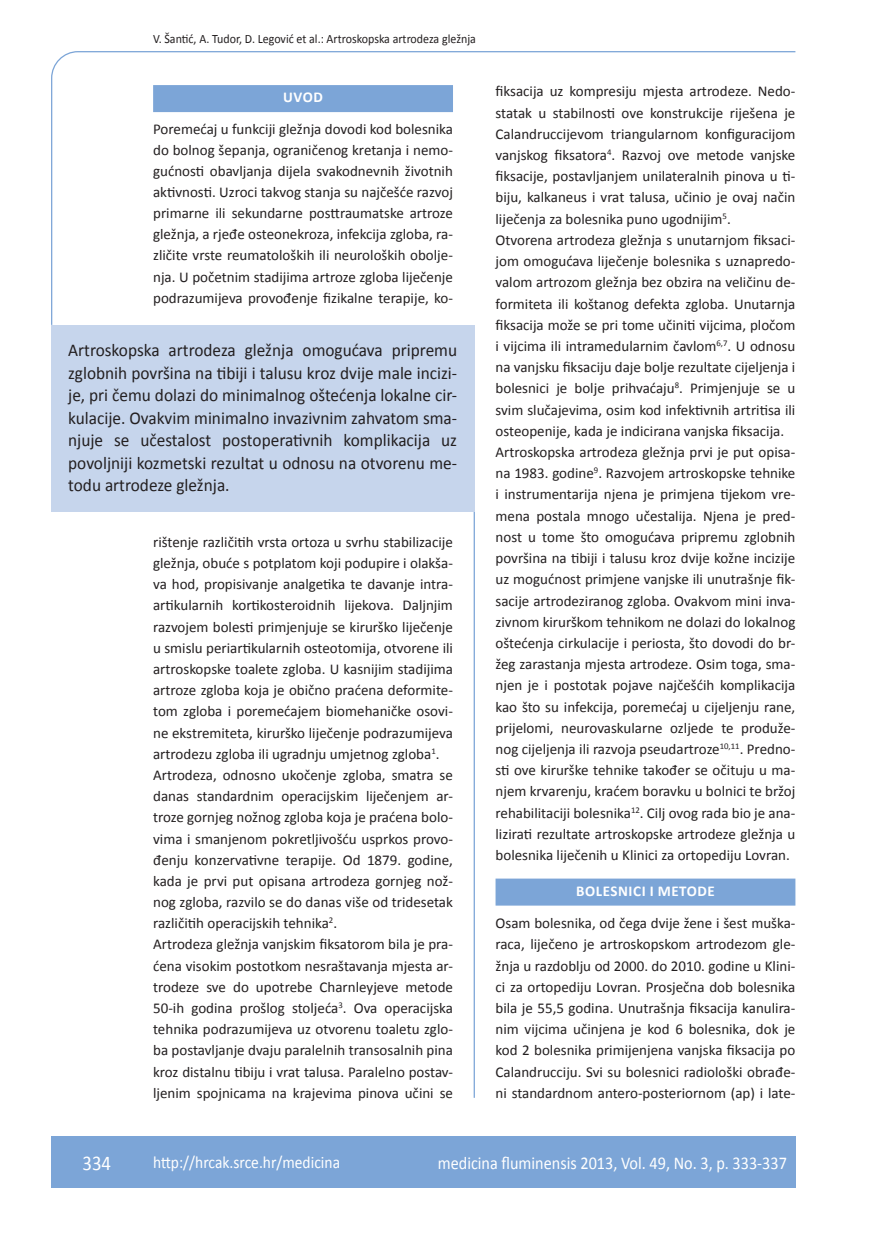
<style>
.page{position:relative;width:872px;height:1234px;background:#fff}
.page>*{position:absolute;margin:0;border:0;box-sizing:border-box;transform-origin:0 0}
.t1{font:21px "Calibri";color:#fff;scale:.9 1}
.t2{font:18px/22.5px "Calibri";color:#231f20;text-align:justify;scale:.96 1}
.t3{font:18px "Calibri";color:#fff;scale:.9 1}
.t4{font:17.25px "Calibri";color:#fff;scale:.9 1}
.t5{font:15px/21.1px "Calibri";color:#231f20;text-align:justify}
.t6{font:700 15px "Calibri";letter-spacing:.04em;color:#fff}
.t7{font:12.75px "Calibri";color:#231f20;scale:.94 1}
</style>
<div class="page">
<svg style="left:51px;top:51px;width:745px;height:275px"></svg>
<hr style="left:473px;top:511px;width:2px;height:586px;background:#7ca5d7">
<div style="left:51px;top:1135px;width:744px;height:51px;background:#7ca5d7"></div>
<div style="left:51px;top:325px;width:423px;height:187px;background:#c6d5ec"></div>
<div style="left:153px;top:85px;width:300px;height:27px;background:#7ca5d7"></div>
<div style="left:495px;top:878px;width:300px;height:27px;background:#7ca5d7"></div>
<p class="t7" style="left:153px;top:30px;width:345px">V. Šantić, A. Tudor, D. Legović et al.: Artroskopska artrodeza gležnja</p>
<p class="t6" style="left:283px;top:88px;width:41px">UVOD</p>
<p class="t5" style="left:153px;top:118px;width:301px">Poremećaj u funkciji gležnja dovodi kod bolesnika do bolnog šepanja, ograničenog kretanja i nemo&shy;gućnosti obavljanja dijela svakodnevnih životnih aktivnosti. Uzroci takvog stanja su najčešće razvoj primarne ili sekundarne posttraumatske artroze gležnja, a rjeđe osteonekroza, infekcija zgloba, ra&shy;zličite vrste reumatoloških ili neuroloških obolje&shy;nja. U početnim stadijima artroze zgloba liječenje podrazumijeva provođenje fizikalne terapije, ko-</p>
<p class="t2" style="left:68px;top:338px;width:407px">Artroskopska artrodeza gležnja omogućava pripremu zglobnih površina na tibiji i talusu kroz dvije male incizi&shy;je, pri čemu dolazi do minimalnog oštećenja lokalne cir&shy;kulacije. Ovakvim minimalno invazivnim zahvatom sma&shy;njuje se učestalost postoperativnih komplikacija uz povoljniji kozmetski rezultat u odnosu na otvorenu me&shy;todu artrodeze gležnja.</p>
<p class="t5" style="left:153px;top:530px;width:301px;text-align:left">rištenje različitih vrsta ortoza u svrhu stabilizacije gležnja, obuće s potplatom koji podupire i olakša&shy;va hod, propisivanje analgetika te davanje intra&shy;artikularnih kortikosteroidnih lijekova. Daljnjim razvojem bolesti primjenjuje se kirurško liječenje u smislu periartikularnih osteotomija, otvorene ili artroskopske toalete zgloba. U kasnijim stadijima artroze zgloba koja je obično praćena deformite&shy;tom zgloba i poremećajem biomehaničke osovi&shy;ne ekstremiteta, kirurško liječenje podrazumijeva artrodezu zgloba ili ugradnju umjetnog zgloba<sup>1</sup>.<br>Artrodeza, odnosno ukočenje zgloba, smatra se danas standardnim operacijskim liječenjem ar&shy;troze gornjeg nožnog zgloba koja je praćena bolo&shy;vima i smanjenom pokretljivošću usprkos provo&shy;đenju konzervativne terapije. Od 1879. godine, kada je prvi put opisana artrodeza gornjeg nož&shy;nog zgloba, razvilo se do danas više od tridesetak različitih operacijskih tehnika<sup>2</sup>.<br>Artrodeza gležnja vanjskim fiksatorom bila je pra&shy;ćena visokim postotkom nesraštavanja mjesta ar&shy;trodeze sve do upotrebe Charnleyjeve metode 50-ih godina prošlog stoljeća<sup>3</sup>. Ova operacijska tehnika podrazumijeva uz otvorenu toaletu zglo&shy;ba postavljanje dvaju paralelnih transosalnih pina kroz distalnu tibiju i vrat talusa. Paralelno postav&shy;ljenim spojnicama na krajevima pinova učini se</p>
<p class="t5" style="left:495px;top:80px;width:301px;text-align:left">fiksacija uz kompresiju mjesta artrodeze. Nedo&shy;statak u stabilnosti ove konstrukcije riješena je Calandruccijevom triangularnom konfiguracijom vanjskog fiksatora<sup>4</sup>. Razvoj ove metode vanjske fiksacije, postavljanjem unilateralnih pinova u ti&shy;biju, kalkaneus i vrat talusa, učinio je ovaj način liječenja za bolesnika puno ugodnijim<sup>5</sup>.<br>Otvorena artrodeza gležnja s unutarnjom fiksaci&shy;jom omogućava liječenje bolesnika s uznapredo&shy;valom artrozom gležnja bez obzira na veličinu de&shy;formiteta ili koštanog defekta zgloba. Unutarnja fiksacija može se pri tome učiniti vijcima, pločom i vijcima ili intramedularnim čavlom<sup>6,7</sup>. U odnosu na vanjsku fiksaciju daje bolje rezultate cijeljenja i bolesnici je bolje prihvaćaju<sup>8</sup>. Primjenjuje se u svim slučajevima, osim kod infektivnih artritisa ili osteopenije, kada je indicirana vanjska fiksacija.<br>Artroskopska artrodeza gležnja prvi je put opisa&shy;na 1983. godine<sup>9</sup>. Razvojem artroskopske tehnike i instrumentarija njena je primjena tijekom vre&shy;mena postala mnogo učestalija. Njena je pred&shy;nost u tome što omogućava pripremu zglobnih površina na tibiji i talusu kroz dvije kožne incizije uz mogućnost primjene vanjske ili unutrašnje fik&shy;sacije artrodeziranog zgloba. Ovakvom mini inva&shy;zivnom kirurškom tehnikom ne dolazi do lokalnog oštećenja cirkulacije i periosta, što dovodi do br&shy;žeg zarastanja mjesta artrodeze. Osim toga, sma&shy;njen je i postotak pojave najčešćih komplikacija kao što su infekcija, poremećaj u cijeljenju rane, prijelomi, neurovaskularne ozljede te produže&shy;nog cijeljenja ili razvoja pseudartroze<sup>10,11</sup>. Predno&shy;sti ove kirurške tehnike također se očituju u ma&shy;njem krvarenju, kraćem boravku u bolnici te bržoj rehabilitaciji bolesnika<sup>12</sup>. Cilj ovog rada bio je ana&shy;lizirati rezultate artroskopske artrodeze gležnja u bolesnika liječenih u Klinici za ortopediju Lovran.</p>
<p class="t6" style="left:576px;top:881px;width:140px">BOLESNICI I METODE</p>
<p class="t5" style="left:495px;top:911px;width:301px">Osam bolesnika, od čega dvije žene i šest muška&shy;raca, liječeno je artroskopskom artrodezom gle&shy;žnja u razdoblju od 2000. do 2010. godine u Klini&shy;ci za ortopediju Lovran. Prosječna dob bolesnika bila je 55,5 godina. Unutrašnja fiksacija kanulira&shy;nim vijcima učinjena je kod 6 bolesnika, dok je kod 2 bolesnika primijenjena vanjska fiksacija po Calandrucciju. Svi su bolesnici radiološki obrađe&shy;ni standardnom antero-posteriornom (ap) i late-</p>
<h1 class="t1" style="left:82px;top:1149px;width:33px">334</h1>
<p class="t4" style="left:153px;top:1150px;width:209px">http://hrcak.srce.hr/medicina</p>
<p class="t3" style="left:438px;top:1151px;width:389px">medicina fluminensis 2013, Vol. 49, No. 3, p. 333-337</p>
</div>
